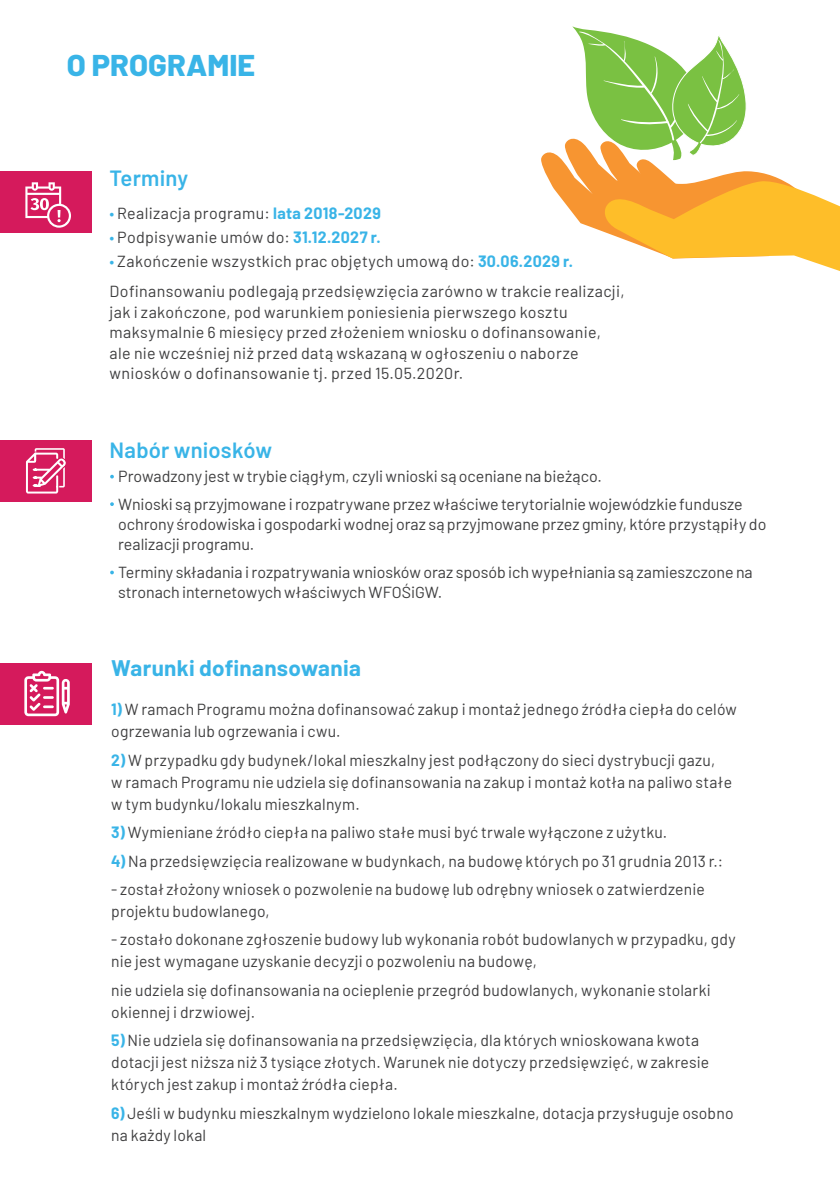
<style>
.page{position:relative;width:840px;height:1191px;background:#fff}
.page>*{position:absolute;margin:0;border:0;box-sizing:border-box;transform-origin:0 0}
.t1{font:800 30px "Barlow";color:#39b4e7}
.t2{font:700 22px "Barlow";letter-spacing:.01em;color:#39b4e7}
.t3{font:600 22px "Barlow";letter-spacing:.01em;color:#39b4e7}
.t4{font:16px/22px "Barlow";letter-spacing:.015em;color:#3e3e3f}
.t5{font:16px/20px "Barlow";letter-spacing:-.005em;color:#3e3e3f}
.s1{color:#39b4e7}
.s2{font-weight:700;color:#39b4e7}
</style>
<div class="page">
<div style="left:0;top:171px;width:92px;height:61px;background:#d51a5c"></div>
<svg style="left:25px;top:182px;width:46px;height:46px"></svg>
<svg style="left:110px;top:475px;width:4px;height:3px"></svg>
<svg style="left:110px;top:502px;width:4px;height:4px"></svg>
<svg style="left:110px;top:570px;width:4px;height:4px"></svg>
<div style="left:0;top:440px;width:92px;height:61px;background:#d51a5c"></div>
<svg style="left:26px;top:448px;width:40px;height:45px"></svg>
<div style="left:0;top:663px;width:92px;height:61px;background:#d51a5c"></div>
<svg style="left:24px;top:671px;width:46px;height:45px"></svg>
<svg style="left:541px;top:26px;width:298px;height:245px"></svg>
<h1 class="t1" style="left:67px;top:42px;width:190px">O PROGRAMIE</h1>
<h2 class="t3" style="left:109px;top:162px;width:80px">Terminy</h2>
<p class="t4" style="left:109px;top:201px;width:273px"><span class="s1">•</span> Realizacja programu: <span class="s2">lata 2018-2029</span></p>
<p class="t4" style="left:109px;top:225px;width:272px"><span class="s1">•</span> Podpisywanie umów do: <span class="s2">31.12.2027 r.</span></p>
<p class="t4" style="left:109px;top:249px;width:465px"><span class="s1">•</span> Zakończenie wszystkich prac objętych umową do: <span class="s2">30.06.2029 r.</span></p>
<p class="t4" style="left:109px;top:280px;width:516px;line-height:20.4px">Dofinansowaniu podlegają przedsięwzięcia zarówno w trakcie realizacji, jak i zakończone, pod warunkiem poniesienia pierwszego kosztu maksymalnie 6 miesięcy przed złożeniem wniosku o dofinansowanie, ale nie wcześniej niż przed datą wskazaną w ogłoszeniu o naborze wniosków o dofinansowanie tj. przed 15.05.2020r.</p>
<h2 class="t3" style="left:109px;top:433px;width:164px">Nabór wniosków</h2>
<p class="t4" style="left:118px;top:461px;width:625px;line-height:28px">Prowadzony jest w trybie ciągłym, czyli wnioski są oceniane na bieżąco.<br>Wnioski są przyjmowane i rozpatrywane przez właściwe terytorialnie wojewódzkie fundusze</p>
<p class="t4" style="left:118px;top:513px;width:649px;line-height:20px">ochrony środowiska i gospodarki wodnej oraz są przyjmowane przez gminy, które przystąpiły do realizacji programu.</p>
<p class="t5" style="left:118px;top:561px;width:635px">Terminy składania i rozpatrywania wniosków oraz sposób ich wypełniania są zamieszczone na stronach internetowych właściwych WFOŚiGW.</p>
<h2 class="t2" style="left:111px;top:652px;width:251px">Warunki dofinansowania</h2>
<p class="t4" style="left:111px;top:697px;width:626px"><span class="s2">1)</span> W ramach Programu można dofinansować zakup i montaż jednego źródła ciepła do celów ogrzewania lub ogrzewania i cwu.</p>
<p class="t4" style="left:111px;top:748px;width:622px"><span class="s2">2)</span> W przypadku gdy budynek/lokal mieszkalny jest podłączony do sieci dystrybucji gazu,<br>w ramach Programu nie udziela się dofinansowania na zakup i montaż kotła na paliwo stałe w tym budynku/lokalu mieszkalnym.</p>
<p class="t4" style="left:111px;top:820px;width:557px"><span class="s2">3)</span> Wymieniane źródło ciepła na paliwo stałe musi być trwale wyłączone z użytku.</p>
<p class="t4" style="left:111px;top:848px;width:613px"><span class="s2">4)</span> Na przedsięwzięcia realizowane w budynkach, na budowę których po 31 grudnia 2013 r.:</p>
<p class="t4" style="left:111px;top:877px;width:594px">- został złożony wniosek o pozwolenie na budowę lub odrębny wniosek o zatwierdzenie projektu budowlanego,</p>
<p class="t4" style="left:111px;top:927px;width:625px">- zostało dokonane zgłoszenie budowy lub wykonania robót budowlanych w przypadku, gdy nie jest wymagane uzyskanie decyzji o pozwoleniu na budowę,</p>
<p class="t4" style="left:111px;top:978px;width:600px">nie udziela się dofinansowania na ocieplenie przegród budowlanych, wykonanie stolarki okiennej i drzwiowej.</p>
<p class="t4" style="left:111px;top:1028px;width:599px"><span class="s2">5)</span> Nie udziela się dofinansowania na przedsięwzięcia, dla których wnioskowana kwota dotacji jest niższa niż 3 tysiące złotych. Warunek nie dotyczy przedsięwzięć, w zakresie których jest zakup i montaż źródła ciepła.</p>
<p class="t4" style="left:111px;top:1100px;width:623px"><span class="s2">6)</span> Jeśli w budynku mieszkalnym wydzielono lokale mieszkalne, dotacja przysługuje osobno na każdy lokal</p>
</div>
